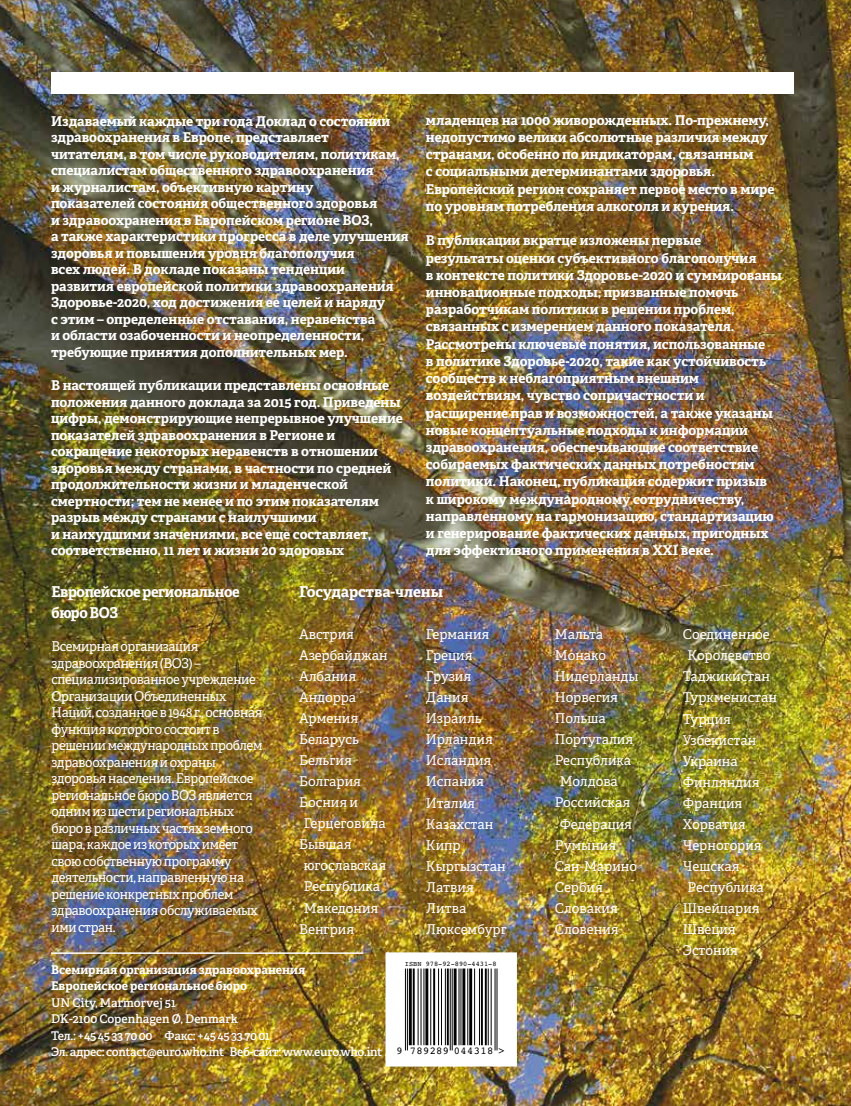
<style>
.page{position:relative;width:851px;height:1106px;background:#fff}
.page>*{position:absolute;margin:0;border:0;box-sizing:border-box;transform-origin:0 0}
.t1{font:700 15px/21px "Adelle PE";letter-spacing:-.025em;color:#fff}
.t2{font:700 13.5px/16.5px "Adelle PE";letter-spacing:-.005em;color:#fff}
.t3{font:13.5px/16.5px "Adelle CYR";letter-spacing:-.025em;color:#fff}
.t4{font:13.5px/21px "Adelle CYR";color:#fff}
.t5{font:13.5px "Adelle CYR";letter-spacing:-.005em;color:#fff}
.t6{font:600 12px/16.5px "Adelle CYR";letter-spacing:-.025em;color:#fff}
.t7{font:700 12px/16.5px "Adelle PE";color:#fff}
.t8{font:10.35px "Arial";letter-spacing:.035em;color:#000}
.t9{font:6.9px "Arial";color:#000}
</style>
<div class="page">
<img style="left:0;top:0;width:850px;height:1106px">
<svg style="left:384px;top:950px;width:134px;height:118px"></svg>
<hr style="left:51px;top:952px;width:312px;height:1px;background:#fff">
<div style="left:51px;top:72px;width:742px;height:21px;background:#fff"></div>
<p class="t2" style="left:51px;top:112px;width:359px">Издаваемый каждые три года Доклад о состоянии здравоохранения в Европе, представляет<br>читателям, в том числе руководителям, политикам, специалистам общественного здравоохранения<br>и журналистам, объективную картину<br>показателей состояния общественного здоровья<br>и здравоохранения в Европейском регионе ВОЗ,<br>а также характеристики прогресса в деле улучшения здоровья и повышения уровня благополучия<br>всех людей. В докладе показаны тенденции развития европейской политики здравоохранения Здоровье-2020, ход достижения ее целей и наряду<br>с этим – определенные отставания, неравенства<br>и области озабоченности и неопределенности, требующие принятия дополнительных мер.</p>
<p class="t2" style="left:51px;top:376px;width:353px">В настоящей публикации представлены основные положения данного доклада за 2015 год. Приведены цифры, демонстрирующие непрерывное улучшение показателей здравоохранения в Регионе и сокращение некоторых неравенств в отношении здоровья между странами, в частности по средней продолжительности жизни и младенческой смертности; тем не менее и по этим показателям разрыв между странами с наилучшими<br>и наихудшими значениями, все еще составляет, соответственно, 11 лет и жизни 20 здоровых</p>
<p class="t2" style="left:426px;top:111px;width:350px;line-height:17.2px">младенцев на 1000 живорожденных. По-прежнему, недопустимо велики абсолютные различия между странами, особенно по индикаторам, связанным<br>с социальными детерминантами здоровья.<br>Европейский регион сохраняет первое место в мире по уровням потребления алкоголя и курения.</p>
<p class="t2" style="left:426px;top:231px;width:357px;line-height:17.2px">В публикации вкратце изложены первые результаты оценки субъективного благополучия<br>в контексте политики Здоровье-2020 и суммированы инновационные подходы, призванные помочь разработчикам политики в решении проблем, связанных с измерением данного показателя.<br>Рассмотрены ключевые понятия, использованные<br>в политике Здоровье-2020, такие как устойчивость сообществ к неблагоприятным внешним воздействиям, чувство сопричастности и расширение прав и возможностей, а также указаны новые концептуальные подходы к информации здравоохранения, обеспечивающие соответствие собираемых фактических данных потребностям политики. Наконец, публикация содержит призыв<br>к широкому международному сотрудничеству, направленному на гармонизацию, стандартизацию и генерирование фактических данных, пригодных для эффективного применения в XXI веке.</p>
<p class="t1" style="left:51px;top:581px;width:190px">Европейское региональное бюро ВОЗ</p>
<p class="t3" style="left:51px;top:637px;width:212px">Всемирная организация здравоохранения (ВОЗ) – специализированное учреждение<br>Организации Объединенных<br>Наций, созданное в 1948 г., основная функция которого состоит в решении международных проблем здравоохранения и охраны здоровья населения. Европейское региональное бюро ВОЗ является одним из шести региональных бюро в различных частях земного шара, каждое из которых имеет свою собственную программу деятельности, направленную на решение конкретных проблем здравоохранения обслуживаемых ими стран.</p>
<p class="t1" style="left:299px;top:581px;width:145px">Государства-члены</p>
<p class="t4" style="left:299px;top:623px;width:56px">Австрия</p>
<p class="t4" style="left:299px;top:644px;width:90px">Азербайджан</p>
<p class="t4" style="left:299px;top:665px;width:59px">Албания</p>
<p class="t5" style="left:299px;top:687px;width:59px">Андорра</p>
<p class="t4" style="left:299px;top:707px;width:61px">Армения</p>
<p class="t4" style="left:299px;top:728px;width:61px">Беларусь</p>
<p class="t4" style="left:299px;top:749px;width:54px">Бельгия</p>
<p class="t4" style="left:299px;top:770px;width:63px">Болгария</p>
<p class="t3" style="left:299px;top:793px;width:60px">Босния и</p>
<p class="t4" style="left:304px;top:812px;width:83px">Герцеговина</p>
<p class="t3" style="left:299px;top:835px;width:54px">Бывшая</p>
<p class="t4" style="left:304px;top:854px;width:84px">югославская</p>
<p class="t4" style="left:304px;top:875px;width:78px">Республика</p>
<p class="t4" style="left:304px;top:896px;width:76px">Македония</p>
<p class="t4" style="left:299px;top:917px;width:57px">Венгрия</p>
<p class="t4" style="left:426px;top:623px;width:82px">Германия<br>Греция<br>Грузия<br>Дания<br>Израиль<br>Ирландия<br>Исландия<br>Испания<br>Италия<br>Казахстан<br>Кипр<br>Кыргызстан<br>Латвия<br>Литва<br>Люксембург</p>
<p class="t7" style="left:51px;top:961px;width:256px">Всемирная организация здравоохранения<br>Европейское региональное бюро</p>
<p class="t6" style="left:51px;top:994px;width:333px">UN City, Marmorvej 51<br>DK-2100 Copenhagen Ø, Denmark<br>Тел.: +45 45 33 70 00 Факс: +45 45 33 70 01<br>Эл. адрес: contact@euro.who.int Веб-сайт: www.euro.who.int</p>
<p class="t9" style="left:405px;top:958px;width:93px">ISBN 978-92-890-4431-8</p>
<p class="t8" style="left:396px;top:1042px;width:110px">9 789289 044318 &gt;</p>
<p class="t3" style="left:554px;top:625px;width:50px">Мальта</p>
<p class="t3" style="left:554px;top:646px;width:53px">Монако</p>
<p class="t4" style="left:554px;top:665px;width:85px">Нидерланды</p>
<p class="t4" style="left:554px;top:686px;width:65px">Норвегия</p>
<p class="t3" style="left:554px;top:710px;width:52px">Польша</p>
<p class="t4" style="left:554px;top:728px;width:80px">Португалия</p>
<p class="t4" style="left:554px;top:749px;width:78px">Республика</p>
<p class="t4" style="left:559px;top:770px;width:60px">Молдова</p>
<p class="t4" style="left:554px;top:791px;width:77px">Российская</p>
<p class="t4" style="left:559px;top:812px;width:74px">Федерация</p>
<p class="t4" style="left:554px;top:833px;width:63px">Румыния</p>
<p class="t4" style="left:554px;top:854px;width:84px">Сан-Марино</p>
<p class="t3" style="left:554px;top:878px;width:50px">Сербия</p>
<p class="t4" style="left:554px;top:896px;width:65px">Словакия</p>
<p class="t4" style="left:554px;top:917px;width:65px">Словения</p>
<p class="t4" style="left:682px;top:623px;width:88px">Соединенное</p>
<p class="t4" style="left:687px;top:644px;width:84px">Королевство</p>
<p class="t4" style="left:682px;top:665px;width:89px">Таджикистан</p>
<p class="t4" style="left:682px;top:686px;width:96px">Туркменистан</p>
<p class="t3" style="left:682px;top:710px;width:50px">Турция</p>
<p class="t4" style="left:682px;top:728px;width:75px">Узбекистан</p>
<p class="t4" style="left:682px;top:749px;width:56px">Украина</p>
<p class="t4" style="left:682px;top:770px;width:78px">Финляндия</p>
<p class="t4" style="left:682px;top:791px;width:61px">Франция</p>
<p class="t4" style="left:682px;top:812px;width:64px">Хорватия</p>
<p class="t4" style="left:682px;top:833px;width:80px">Черногория</p>
<p class="t4" style="left:682px;top:854px;width:58px">Чешская</p>
<p class="t4" style="left:687px;top:875px;width:78px">Республика</p>
<p class="t4" style="left:682px;top:896px;width:78px">Швейцария</p>
<p class="t3" style="left:682px;top:920px;width:54px">Швеция</p>
<p class="t4" style="left:682px;top:938px;width:57px">Эстония</p>
</div>
